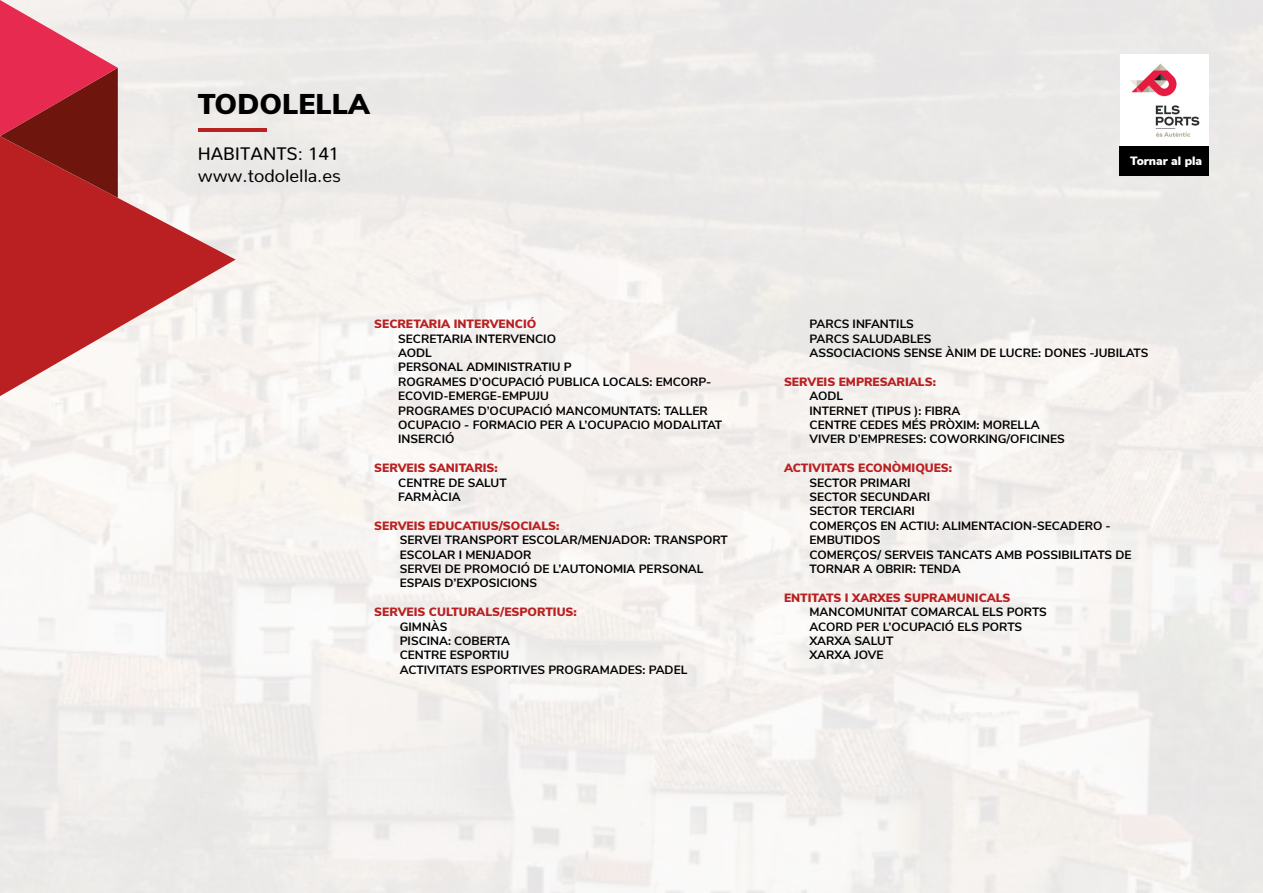
<style>
.page{position:relative;width:1263px;height:893px;background:#fff}
.page>*{position:absolute;margin:0;border:0;box-sizing:border-box;transform-origin:0 0}
.t1{font:900 28.5px "Nunito Sans";color:#000}
.t2{font:18px/21.6px "Nunito";color:#000}
.t3{font:700 12px/14.4px "Nunito Sans";color:#000}
.t4{font:900 12px "Nunito Sans";color:#ba2021}
.t5{font:900 12px "Nunito Sans";color:#fff}
</style>
<div class="page">
<img style="left:0;top:0;width:1263px;height:893px">
<svg style="left:0;top:136px;width:236px;height:260px"></svg>
<svg style="left:0;top:0;width:118px;height:198px;background:#ba434e"></svg>
<hr style="left:199px;top:129px;width:68px;height:3px;background:#ba2222">
<img style="left:1120px;top:54px;width:89px;height:92px">
<div style="left:1119px;top:146px;width:90px;height:29px;background:#000"></div>
<h1 class="t1" style="left:198px;top:83px;width:174px">TODOLELLA</h1>
<h2 class="t2" style="left:198px;top:141px;width:145px">HABITANTS: 141 www.todolella.es</h2>
<p class="t5" style="left:1130px;top:152px;width:74px">Tornar al pla</p>
<p class="t4" style="left:374px;top:315px;width:164px">SECRETARIA INTERVENCIÓ</p>
<p class="t3" style="left:398px;top:331px;width:326px">SECRETARIA INTERVENCIO<br>AODL<br>PERSONAL ADMINISTRATIU P<br>ROGRAMES D’OCUPACIÓ PUBLICA LOCALS: EMCORP-<br>ECOVID-EMERGE-EMPUJU<br>PROGRAMES D’OCUPACIÓ MANCOMUNTATS: TALLER<br>OCUPACIO - FORMACIO PER A L’OCUPACIO MODALITAT<br>INSERCIÓ</p>
<p class="t4" style="left:374px;top:459px;width:125px">SERVEIS SANITARIS:</p>
<p class="t3" style="left:398px;top:475px;width:110px">CENTRE DE SALUT<br>FARMÀCIA</p>
<p class="t4" style="left:374px;top:517px;width:187px">SERVEIS EDUCATIUS/SOCIALS:</p>
<p class="t3" style="left:400px;top:532px;width:330px">SERVEI TRANSPORT ESCOLAR/MENJADOR: TRANSPORT ESCOLAR I MENJADOR<br>SERVEI DE PROMOCIÓ DE L’AUTONOMIA PERSONAL ESPAIS D’EXPOSICIONS</p>
<p class="t4" style="left:374px;top:603px;width:204px">SERVEIS CULTURALS/ESPORTIUS:</p>
<p class="t3" style="left:400px;top:619px;width:289px">GIMNÀS<br>PISCINA: COBERTA<br>CENTRE ESPORTIU<br>ACTIVITATS ESPORTIVES PROGRAMADES: PADEL</p>
<p class="t3" style="left:809px;top:316px;width:340px">PARCS INFANTILS<br>PARCS SALUDABLES<br>ASSOCIACIONS SENSE ÀNIM DE LUCRE: DONES -JUBILATS</p>
<p class="t4" style="left:784px;top:373px;width:153px">SERVEIS EMPRESARIALS:</p>
<p class="t3" style="left:809px;top:388px;width:257px">AODL<br>INTERNET (TIPUS ): FIBRA<br>CENTRE CEDES MÉS PRÒXIM: MORELLA<br>VIVER D’EMPRESES: COWORKING/OFICINES</p>
<p class="t4" style="left:784px;top:459px;width:170px">ACTIVITATS ECONÒMIQUES:</p>
<p class="t3" style="left:809px;top:475px;width:323px">SECTOR PRIMARI<br>SECTOR SECUNDARI<br>SECTOR TERCIARI<br>COMERÇOS EN ACTIU: ALIMENTACION-SECADERO -<br>EMBUTIDOS<br>COMERÇOS/ SERVEIS TANCATS AMB POSSIBILITATS DE<br>TORNAR A OBRIR: TENDA</p>
<p class="t4" style="left:784px;top:589px;width:228px">ENTITATS I XARXES SUPRAMUNICALS</p>
<p class="t3" style="left:809px;top:604px;width:239px">MANCOMUNITAT COMARCAL ELS PORTS<br>ACORD PER L’OCUPACIÓ ELS PORTS<br>XARXA SALUT<br>XARXA JOVE</p>
</div>
